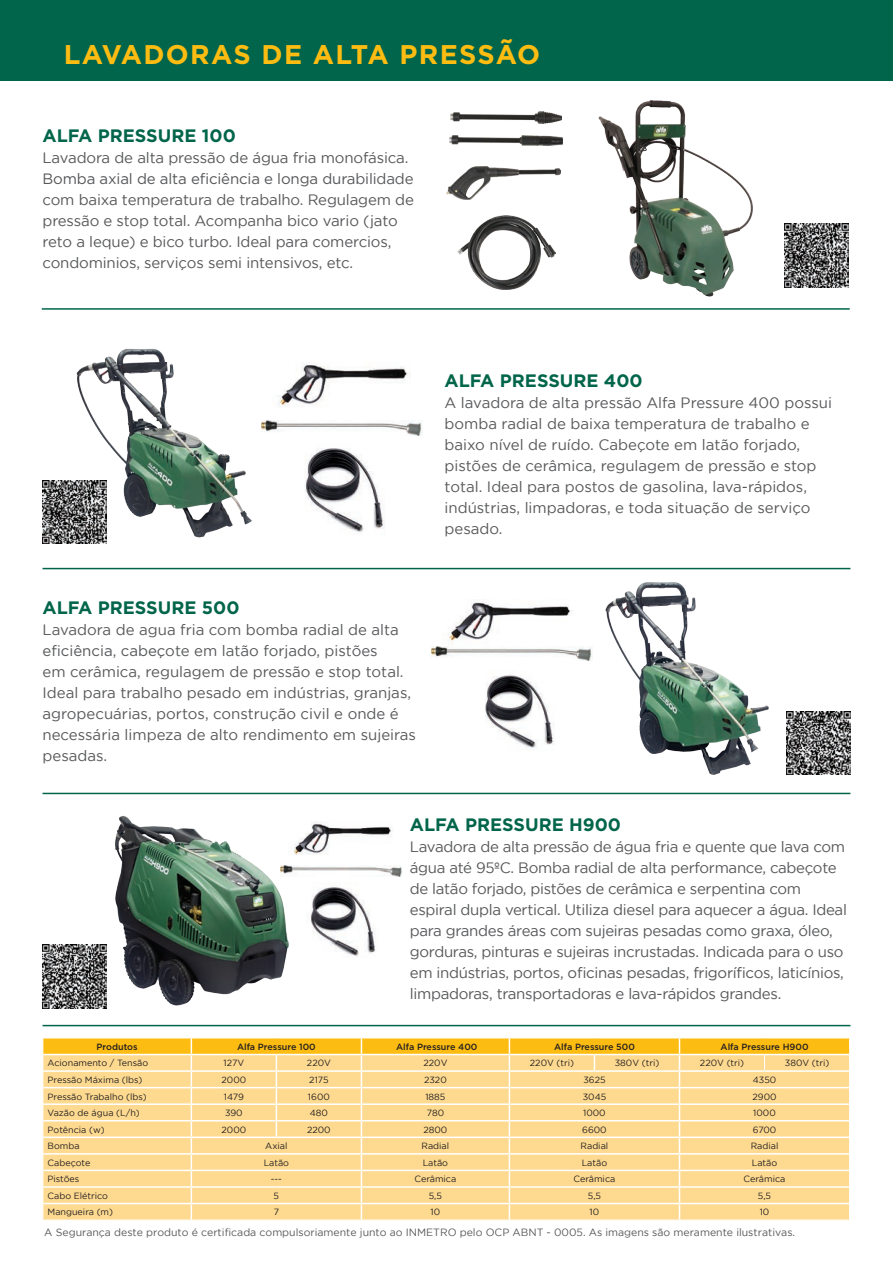
<style>
.page{position:relative;width:893px;height:1263px;background:#fff}
.page>*{position:absolute;margin:0;border:0;box-sizing:border-box;transform-origin:0 0}
.t1{font:700 27px "Gotham";letter-spacing:.05em;color:#fdbc12}
.t2{font:700 18px "Gotham";color:#00654a}
.t3{font:15px/21px "Gotham";letter-spacing:-.01em;color:#57585a}
.t4{font:10.5px "Gotham";color:#58595b}
.t5{font:9px "Gotham";color:#231f20}
.t6{font:500 9px "Gotham";color:#231f20}
</style>
<div class="page">
<div style="left:0;top:0;width:893px;height:81px;background:#00654a"></div>
<svg style="left:43px;top:1038px;width:807px;height:182px;background:#fdda90"></svg>
<hr style="left:43px;top:1054px;width:148px;height:1px;background:#fff">
<img style="left:103px;top:815px;width:191px;height:194px">
<img style="left:598px;top:100px;width:155px;height:197px">
<img style="left:451px;top:112px;width:111px;height:11px">
<img style="left:450px;top:136px;width:113px;height:9px">
<img style="left:458px;top:216px;width:97px;height:73px">
<img style="left:447px;top:166px;width:113px;height:34px">
<hr style="left:42px;top:308px;width:808px;height:2px;background:#00654a">
<img style="left:76px;top:348px;width:176px;height:194px">
<hr style="left:43px;top:568px;width:807px;height:1px;background:#00654a">
<img style="left:605px;top:582px;width:164px;height:193px">
<img style="left:431px;top:646px;width:161px;height:15px">
<img style="left:485px;top:674px;width:70px;height:74px">
<img style="left:448px;top:600px;width:124px;height:45px">
<hr style="left:43px;top:793px;width:807px;height:1px;background:#00654a">
<img style="left:280px;top:866px;width:122px;height:11px">
<img style="left:310px;top:884px;width:66px;height:73px">
<img style="left:289px;top:822px;width:104px;height:36px">
<img style="left:261px;top:421px;width:162px;height:14px">
<img style="left:305px;top:448px;width:80px;height:85px">
<img style="left:278px;top:364px;width:133px;height:43px">
<img style="left:785px;top:224px;width:63px;height:64px">
<img style="left:43px;top:480px;width:63px;height:64px">
<img style="left:787px;top:711px;width:63px;height:64px">
<img style="left:43px;top:945px;width:63px;height:64px">
<hr style="left:43px;top:1025px;width:807px;height:1px;background:#00654a">
<h1 class="t1" style="left:64px;top:36px;width:478px">LAVADORAS DE ALTA PRESSÃO</h1>
<p class="t2" style="left:43px;top:124px;width:195px">ALFA PRESSURE 100</p>
<p class="t3" style="left:43px;top:147px;width:373px">Lavadora de alta pressão de água fria monofásica.<br>Bomba axial de alta eficiência e longa durabilidade com baixa temperatura de trabalho. Regulagem de pressão e stop total. Acompanha bico vario (jato reto a leque) e bico turbo. Ideal para comercios, condominios, serviços semi intensivos, etc.</p>
<p class="t2" style="left:43px;top:596px;width:199px">ALFA PRESSURE 500</p>
<p class="t3" style="left:43px;top:619px;width:375px">Lavadora de agua fria com bomba radial de alta eficiência, cabeçote em latão forjado, pistões<br>em cerâmica, regulagem de pressão e stop total.<br>Ideal para trabalho pesado em indústrias, granjas, agropecuárias, portos, construção civil e onde é necessária limpeza de alto rendimento em sujeiras pesadas.</p>
<p class="t2" style="left:445px;top:368px;width:200px">ALFA PRESSURE 400</p>
<p class="t3" style="left:445px;top:391px;width:389px">A lavadora de alta pressão Alfa Pressure 400 possui bomba radial de baixa temperatura de trabalho e baixo nível de ruído. Cabeçote em latão forjado, pistões de cerâmica, regulagem de pressão e stop total. Ideal para postos de gasolina, lava-rápidos, indústrias, limpadoras, e toda situação de serviço pesado.</p>
<p class="t2" style="left:410px;top:813px;width:213px">ALFA PRESSURE H900</p>
<p class="t3" style="left:410px;top:836px;width:439px">Lavadora de alta pressão de água fria e quente que lava com água até 95ºC. Bomba radial de alta performance, cabeçote de latão forjado, pistões de cerâmica e serpentina com espiral dupla vertical. Utiliza diesel para aquecer a água. Ideal para grandes áreas com sujeiras pesadas como graxa, óleo, gorduras, pinturas e sujeiras incrustadas. Indicada para o uso em indústrias, portos, oficinas pesadas, frigoríficos, laticínios, limpadoras, transportadoras e lava-rápidos grandes.</p>
<p class="t6" style="left:97px;top:1041px;width:43px">Produtos</p>
<p class="t6" style="left:237px;top:1041px;width:80px">Alfa Pressure 100</p>
<p class="t6" style="left:396px;top:1041px;width:83px">Alfa Pressure 400</p>
<p class="t6" style="left:554px;top:1041px;width:82px">Alfa Pressure 500</p>
<p class="t6" style="left:721px;top:1041px;width:89px">Alfa Pressure H900</p>
<p class="t5" style="left:48px;top:1058px;width:102px">Acionamento / Tensão</p>
<p class="t5" style="left:224px;top:1058px;width:22px">127V</p>
<p class="t5" style="left:307px;top:1058px;width:25px">220V</p>
<p class="t5" style="left:423px;top:1058px;width:25px">220V</p>
<p class="t5" style="left:530px;top:1058px;width:46px">220V (tri)</p>
<p class="t5" style="left:615px;top:1058px;width:46px">380V (tri)</p>
<p class="t5" style="left:700px;top:1058px;width:46px">220V (tri)</p>
<p class="t5" style="left:785px;top:1058px;width:46px">380V (tri)</p>
<p class="t5" style="left:48px;top:1075px;width:96px">Pressão Máxima (lbs)</p>
<p class="t5" style="left:222px;top:1075px;width:26px">2000</p>
<p class="t5" style="left:309px;top:1075px;width:21px">2175</p>
<p class="t5" style="left:424px;top:1075px;width:24px">2320</p>
<p class="t5" style="left:583px;top:1075px;width:24px">3625</p>
<p class="t5" style="left:753px;top:1075px;width:25px">4350</p>
<p class="t5" style="left:48px;top:1091px;width:101px">Pressão Trabalho (lbs)</p>
<p class="t5" style="left:224px;top:1091px;width:21px">1479</p>
<p class="t5" style="left:308px;top:1091px;width:23px">1600</p>
<p class="t5" style="left:425px;top:1091px;width:22px">1885</p>
<p class="t5" style="left:583px;top:1091px;width:25px">3045</p>
<p class="t5" style="left:752px;top:1091px;width:26px">2900</p>
<p class="t5" style="left:48px;top:1108px;width:94px">Vazão de água (L/h)</p>
<p class="t5" style="left:225px;top:1108px;width:19px">390</p>
<p class="t5" style="left:310px;top:1108px;width:20px">480</p>
<p class="t5" style="left:427px;top:1108px;width:19px">780</p>
<p class="t5" style="left:583px;top:1108px;width:24px">1000</p>
<p class="t5" style="left:753px;top:1108px;width:24px">1000</p>
<p class="t5" style="left:48px;top:1124px;width:59px">Potência (w)</p>
<p class="t5" style="left:221px;top:1124px;width:26px">2000</p>
<p class="t5" style="left:307px;top:1124px;width:25px">2200</p>
<p class="t5" style="left:423px;top:1124px;width:25px">2800</p>
<p class="t5" style="left:582px;top:1124px;width:26px">6600</p>
<p class="t5" style="left:753px;top:1124px;width:25px">6700</p>
<p class="t5" style="left:48px;top:1141px;width:34px">Bomba</p>
<p class="t5" style="left:265px;top:1141px;width:24px">Axial</p>
<p class="t5" style="left:422px;top:1141px;width:29px">Radial</p>
<p class="t5" style="left:581px;top:1141px;width:29px">Radial</p>
<p class="t5" style="left:751px;top:1141px;width:29px">Radial</p>
<p class="t5" style="left:48px;top:1157px;width:44px">Cabeçote</p>
<p class="t5" style="left:264px;top:1157px;width:27px">Latão</p>
<p class="t5" style="left:423px;top:1157px;width:27px">Latão</p>
<p class="t5" style="left:582px;top:1157px;width:27px">Latão</p>
<p class="t5" style="left:752px;top:1157px;width:27px">Latão</p>
<p class="t5" style="left:48px;top:1174px;width:33px">Pistões</p>
<p class="t5" style="left:271px;top:1174px;width:13px">---</p>
<p class="t5" style="left:414px;top:1174px;width:43px">Cerâmica</p>
<p class="t5" style="left:574px;top:1174px;width:43px">Cerâmica</p>
<p class="t5" style="left:744px;top:1174px;width:43px">Cerâmica</p>
<p class="t5" style="left:48px;top:1191px;width:62px">Cabo Elétrico</p>
<p class="t5" style="left:274px;top:1191px;width:7px">5</p>
<p class="t5" style="left:429px;top:1191px;width:15px">5,5</p>
<p class="t5" style="left:588px;top:1191px;width:15px">5,5</p>
<p class="t5" style="left:758px;top:1191px;width:15px">5,5</p>
<p class="t5" style="left:48px;top:1207px;width:67px">Mangueira (m)</p>
<p class="t5" style="left:274px;top:1207px;width:7px">7</p>
<p class="t5" style="left:431px;top:1207px;width:11px">10</p>
<p class="t5" style="left:590px;top:1207px;width:11px">10</p>
<p class="t5" style="left:760px;top:1207px;width:11px">10</p>
<p class="t4" style="left:44px;top:1227px;width:752px">A Segurança deste produto é certificada compulsoriamente junto ao INMETRO pelo OCP ABNT - 0005. As imagens são meramente ilustrativas.</p>
</div>
